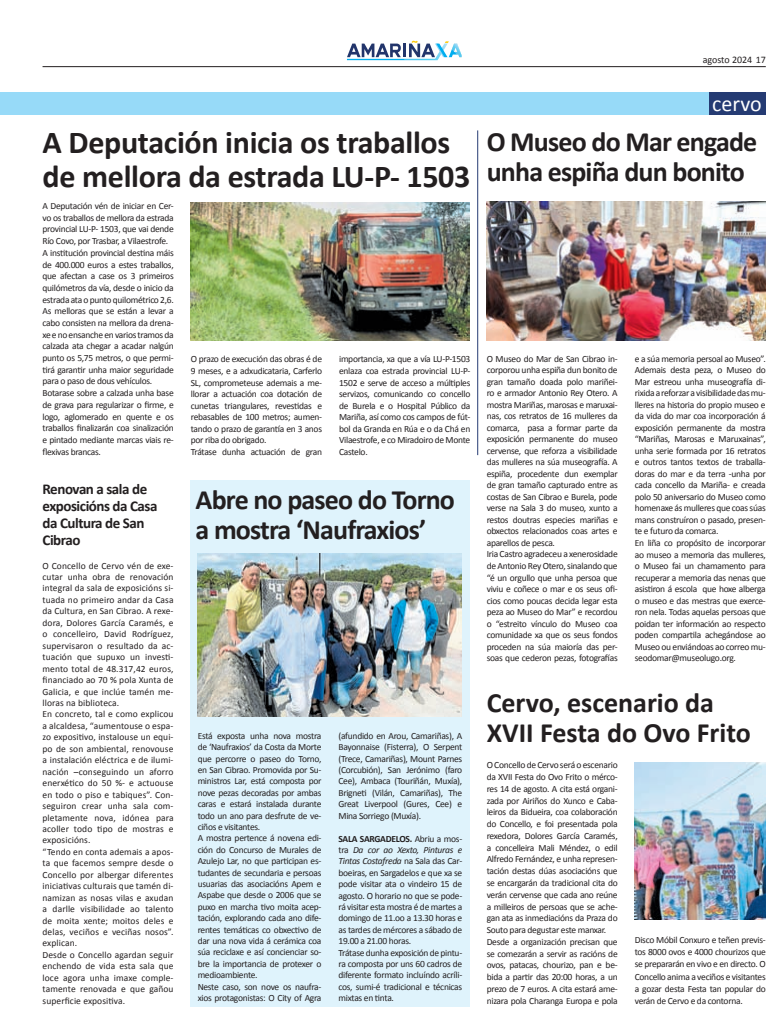
<style>
.page{position:relative;width:780px;height:1035px;background:#fff}
.page>*{position:absolute;margin:0;border:0;box-sizing:border-box;transform-origin:0 0}
.t1{font:700 32px/34px "Calibri";letter-spacing:-.01em;color:#231f20}
.t2{font:700 28px/30px "Calibri";letter-spacing:-.03em;color:#231f20}
.t3{font:700 28px/30px "Calibri";color:#231f20}
.t4{font:22px "Calibri";color:#fff}
.t5{font:700 15px/17px "Calibri";letter-spacing:-.03em;color:#231f20}
.t6{font:10px "Calibri";color:#231f20}
.t7{font:9.5px/11.5px "Calibri";letter-spacing:-.03em;color:#231f20}
.t8{font:9.5px/11.4px "Calibri";letter-spacing:.01em;color:#231f20}
.s1{font-weight:700}
.s2{font-style:italic}
</style>
<div class="page">
<hr style="left:43px;top:66px;width:722px;height:1px;background:#231f20">
<svg style="left:347px;top:41px;width:114px;height:19px"></svg>
<div style="left:190px;top:480px;width:279px;height:526px;background:#dff3fc"></div>
<img style="left:197px;top:553px;width:265px;height:164px">
<div style="left:0;top:92px;width:765px;height:22px;background:#97daf8"></div>
<div style="left:708px;top:92px;width:57px;height:22px;background:#253b73"></div>
<hr style="left:477px;top:130px;width:1px;height:325px;background:#253b73">
<img style="left:191px;top:202px;width:278px;height:139px">
<img style="left:486px;top:201px;width:279px;height:139px">
<img style="left:634px;top:763px;width:131px;height:156px">
<h1 class="t1" style="left:43px;top:124px;width:429px">A Deputación inicia os traballos de mellora da estrada LU-P- 1503</h1>
<p class="t7" style="left:43px;top:199px;width:133px">A Deputación vén de iniciar en Cer&shy;vo os traballos de mellora da estrada provincial LU-P- 1503, que vai dende Río Covo, por Trasbar, a Vilaestrofe.<br>A institución provincial destina máis de 400.000 euros a estes traballos, que afectan a case os 3 primeiros quilómetros da vía, desde o inicio da estrada ata o punto quilométrico 2,6.<br>As melloras que se están a levar a cabo consisten na mellora da drena&shy;xe e no ensanche en varios tramos da calzada ata chegar a acadar nalgún punto os 5,75 metros, o que permi&shy;tirá garantir unha maior seguridade para o paso de dous vehículos.<br>Botarase sobre a calzada unha base de grava para regularizar o firme, e logo, aglomerado en quente e os traballos finalizarán coa sinalización e pintado mediante marcas viais re&shy;flexivas brancas.</p>
<h3 class="t5" style="left:43px;top:480px;width:116px">Renovan a sala de exposicións da Casa da Cultura de San<br>Cibrao</h3>
<p class="t8" style="left:43px;top:559px;width:132px">O Concello de Cervo vén de exe&shy;cutar unha obra de renovación integral da sala de exposicións si&shy;tuada no primeiro andar da Casa da Cultura, en San Cibrao. A rexe&shy;dora, Dolores García Caramés, e o concelleiro, David Rodríguez, supervisaron o resultado da ac&shy;tuación que supuxo un investi&shy;mento total de 48.317,42 euros, financiado ao 70 % pola Xunta de<br>Galicia, e que inclúe tamén me&shy;lloras na biblioteca.<br>En concreto, tal e como explicou a alcaldesa, “aumentouse o espa&shy;zo expositivo, instalouse un equi&shy;po de son ambiental, renovouse a instalación eléctrica e de ilumi&shy;nación –conseguindo un aforro enerxético do 50 %- e actuouse en todo o piso e tabiques”. Con&shy;seguiron crear unha sala com&shy;pletamente nova, idónea para acoller todo tipo de mostras e exposicións.<br>“Tendo en conta ademais a apos&shy;ta que facemos sempre desde o<br>Concello por albergar diferentes iniciativas culturais que tamén di&shy;namizan as nosas vilas e axudan a darlle visibilidade ao talento de moita xente; moitos deles e delas, veciños e veciñas nosos”. explican.<br>Desde o Concello agardan seguir enchendo de vida esta sala que loce agora unha imaxe comple&shy;tamente renovada e que gañou superficie expositiva.</p>
<p class="t7" style="left:191px;top:353px;width:133px">O prazo de execución das obras é de<br>9 meses, e a adxudicataria, Carferlo<br>SL, comprometeuse ademais a me&shy;llorar a actuación coa dotación de cunetas triangulares, revestidas e rebasables de 100 metros; aumen&shy;tando o prazo de garantía en 3 anos por riba do obrigado.<br>Trátase dunha actuación de gran</p>
<p class="t7" style="left:339px;top:353px;width:133px;text-align:justify">importancia, xa que a vía LU-P-1503 enlaza coa estrada provincial LU-P-1502 e serve de acceso a múltiples servizos, comunicando co concello de Burela e o Hospital Público da Mariña, así como cos campos de fút&shy;bol da Granda en Rúa e o da Chá en Vilaestrofe, e co Miradoiro de Monte Castelo.</p>
<h2 class="t2" style="left:195px;top:484px;width:261px">Abre no paseo do Torno a mostra ‘Naufraxios’</h2>
<p class="t7" style="left:198px;top:729px;width:125px">Está exposta unha nova mostra de ‘Naufraxios’ da Costa da Morte que percorre o paseo do Torno, en San Cibrao. Promovida por Su&shy;ministros Lar, está composta por nove pezas decoradas por ambas caras e estará instalada durante todo un ano para desfrute de ve&shy;ciños e visitantes.<br>A mostra pertence á novena edi&shy;ción do Concurso de Murales de<br>Azulejo Lar, no que participan es&shy;tudantes de secundaria e persoas usuarias das asociacións Apem e<br>Aspabe que desde o 2006 que se puxo en marcha tivo moita acep&shy;tación, explorando cada ano dife&shy;rentes temáticas co obxectivo de dar una nova vida á cerámica coa súa reciclaxe e así concienciar so&shy;bre la importancia de protexer o medioambiente.<br>Neste caso, son nove os naufra&shy;xios protagonistas: O City of Agra</p>
<p class="t7" style="left:338px;top:729px;width:125px;text-align:justify">(afundido en Arou, Camariñas), A Bayonnaise (Fisterra), O Serpent (Trece, Camariñas), Mount Parnes (Corcubión), San Jerónimo (faro Cee), Ambaca (Touriñán, Muxía), Brigneti (Vilán, Camariñas), The Great Liverpool (Gures, Cee) e Mina Sorriego (Muxía).</p>
<p class="t7" style="left:338px;top:832px;width:125px"><span class="s1">SALA SARGADELOS.</span> Abriu a mos&shy;tra <span class="s2">Da cor ao Xexto, Pinturas e<br>Tintas Costafreda</span> na Sala das Car&shy;boeiras, en Sargadelos e que xa se pode visitar ata o vindeiro 15 de agosto. O horario no que se pode&shy;rá visitar esta mostra é de martes a domingo de 11.oo a 13.30 horas e as tardes de mércores a sábado de<br>19.00 a 21.00 horas.<br>Trátase dunha exposición de pintu&shy;ra composta por uns 60 cadros de diferente formato incluíndo acríli&shy;cos, sumi-é tradicional e técnicas mixtas en tinta.</p>
<p class="t6" style="left:702px;top:54px;width:65px">agosto 2024 17</p>
<h3 class="t4" style="left:712px;top:90px;width:51px">cervo</h3>
<h2 class="t2" style="left:486px;top:125px;width:272px">O Museo do Mar engade unha espiña dun bonito</h2>
<p class="t7" style="left:486px;top:352px;width:132px">O Museo do Mar de San Cibrao in&shy;corporou unha espiña dun bonito de gran tamaño doada polo mariñei&shy;ro e armador Antonio Rey Otero. A mostra Mariñas, marosas e maruxai&shy;nas, cos retratos de 16 mulleres da comarca, pasa a formar parte da exposición permanente do museo cervense, que reforza a visibilidade das mulleres na súa museografía. A espiña, procedente dun exemplar de gran tamaño capturado entre as costas de San Cibrao e Burela, pode verse na Sala 3 do museo, xunto a restos doutras especies mariñas e obxectos relacionados coas artes e aparellos de pesca.<br>Iria Castro agradeceu a xenerosidade de Antonio Rey Otero, sinalando que “é un orgullo que unha persoa que viviu e coñece o mar e os seus ofi&shy;cios como poucas decida legar esta peza ao Museo do Mar” e recordou o “estreito vínculo do Museo coa comunidade xa que os seus fondos proceden na súa maioría das per&shy;soas que cederon pezas, fotografías</p>
<p class="t7" style="left:634px;top:352px;width:132px">e a súa memoria persoal ao Museo”.<br>Ademais desta peza, o Museo do<br>Mar estreou unha museografía di&shy;rixida a reforzar a visibilidade das mu&shy;lleres na historia do propio museo e da vida do mar coa incorporación á exposición permanente da mostra “Mariñas, Marosas e Maruxainas”, unha serie formada por 16 retratos e outros tantos textos de traballa&shy;doras do mar e da terra -unha por cada concello da Mariña- e creada polo 50 aniversario do Museo como homenaxe ás mulleres que coas súas mans construíron o pasado, presen&shy;te e futuro da comarca.<br>En liña co propósito de incorporar ao museo a memoria das mulleres, o Museo fai un chamamento para recuperar a memoria das nenas que asistiron á escola que hoxe alberga o museo e das mestras que exerce&shy;ron nela. Todas aquelas persoas que poidan ter información ao respecto poden compartila achegándose ao<br>Museo ou enviándoas ao correo mu&shy;seodomar@museolugo.org.</p>
<h2 class="t3" style="left:486px;top:687px;width:266px">Cervo, escenario da<br>XVII Festa do Ovo Frito</h2>
<p class="t7" style="left:486px;top:758px;width:132px;line-height:11.8px">O Concello de Cervo será o escenario da XVII Festa do Ovo Frito o mérco&shy;res 14 de agosto. A cita está organi&shy;zada por Airiños do Xunco e Caba&shy;leiros da Bidueira, coa colaboración do Concello, e foi presentada pola rexedora, Dolores García Caramés, a concelleira Mali Méndez, o edil Alfredo Fernández, e unha represen&shy;tación destas dúas asociacións que se encargarán da tradicional cita do verán cervense que cada ano reúne a milleiros de persoas que se ache&shy;gan ata as inmediacións da Praza do Souto para degustar este manxar.<br>Desde a organización precisan que se comezarán a servir as racións de ovos, patacas, chourizo, pan e be&shy;bida a partir das 20:00 horas, a un prezo de 7 euros. A cita estará ame&shy;nizara pola Charanga Europa e pola</p>
<p class="t7" style="left:634px;top:933px;width:132px;line-height:12.1px;text-align:justify">Disco Móbil Conxuro e teñen previs&shy;tos 8000 ovos e 4000 chourizos que se prepararán en vivo e en directo. O Concello anima a veciños e visitantes a gozar desta Festa tan popular do verán de Cervo e da contorna.</p>
</div>
